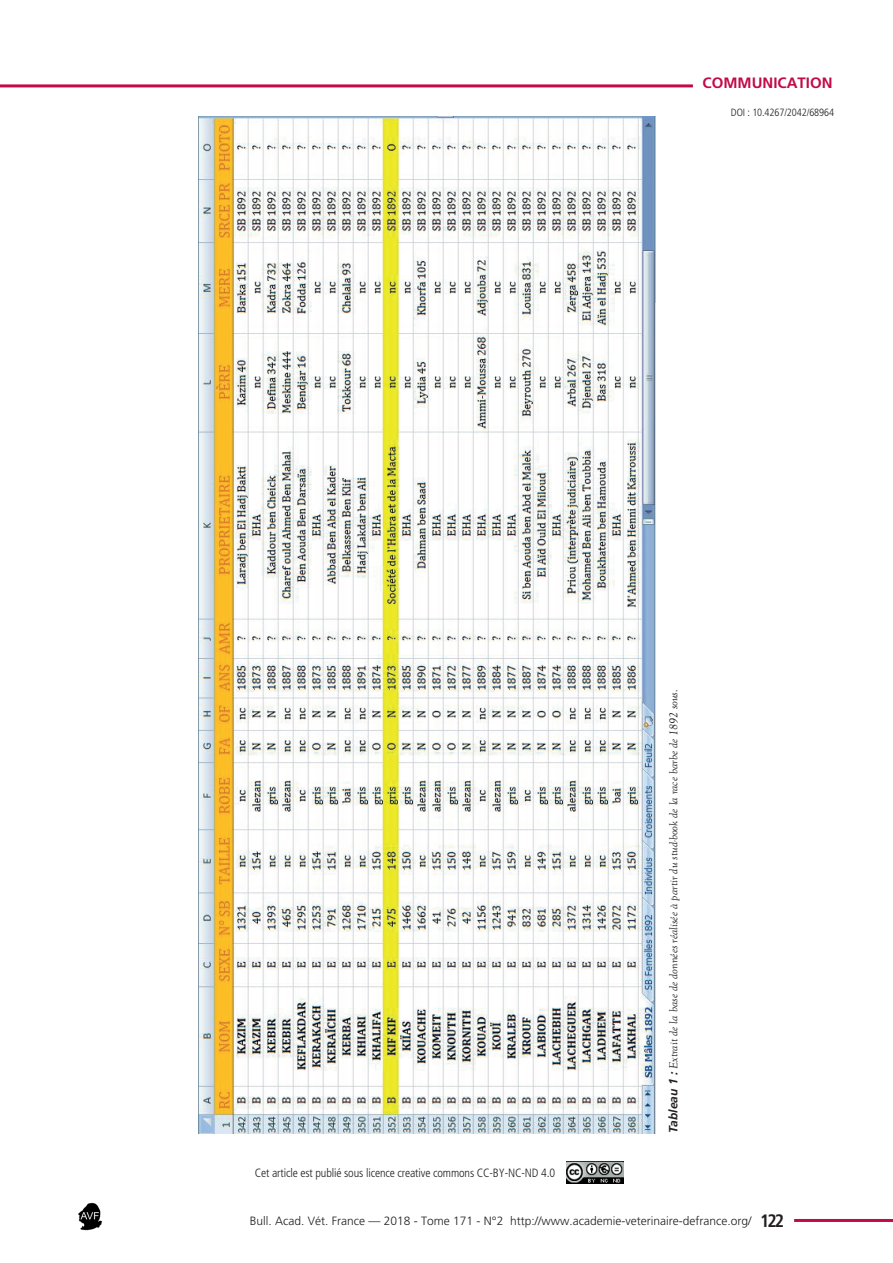
<style>
.page{position:relative;width:893px;height:1263px;background:#fff}
.page>*{position:absolute;margin:0;border:0;box-sizing:border-box;transform-origin:0 0}
.t1{font:700 condensed 18px "Frutiger";color:#231f20}
.t2{font:700 15px "Frutiger";color:#c30a49}
.t3{font:italic 12px "Goudy Old Style T";color:#231f20}
.t4{font:300 12px "Frutiger";color:#231f20}
.t5{font:300 condensed 12px "Frutiger";letter-spacing:-.01em;color:#231f20}
.t6{font:300 condensed 10.5px "Frutiger";letter-spacing:-.01em;color:#231f20}
.s1{font-family:"Frutiger";font-weight:700}
</style>
<div class="page">
<hr style="left:794px;top:1219px;width:99px;height:3px;background:#c30a49">
<hr style="left:0;top:84px;width:693px;height:3px;background:#c30a49">
<img style="left:78px;top:1203px;width:25px;height:28px">
<img style="left:566px;top:1162px;width:57px;height:21px">
<img style="left:198px;top:117px;width:457px;height:1016px">
<p class="t2" style="left:703px;top:74px;width:131px">COMMUNICATION</p>
<p class="t6" style="left:731px;top:107px;width:105px">DOI : 10.4267/2042/68964</p>
<p class="t3" style="left:667px;top:1133px;width:445px;rotate:-90deg"><span class="s1">Tableau 1 :</span> Extrait de la base de données réalisée à partir du stud-book de la race barbe de 1892 sous.</p>
<p class="t5" style="left:255px;top:1166px;width:302px">Cet article est publié sous licence creative commons CC-BY-NC-ND 4.0</p>
<p class="t4" style="left:250px;top:1214px;width:503px">Bull. Acad. Vét. France — 2018 - Tome 171 - N°2 http://www.academie-veterinaire-defrance.org/</p>
<h1 class="t1" style="left:760px;top:1210px;width:25px">122</h1>
</div>
